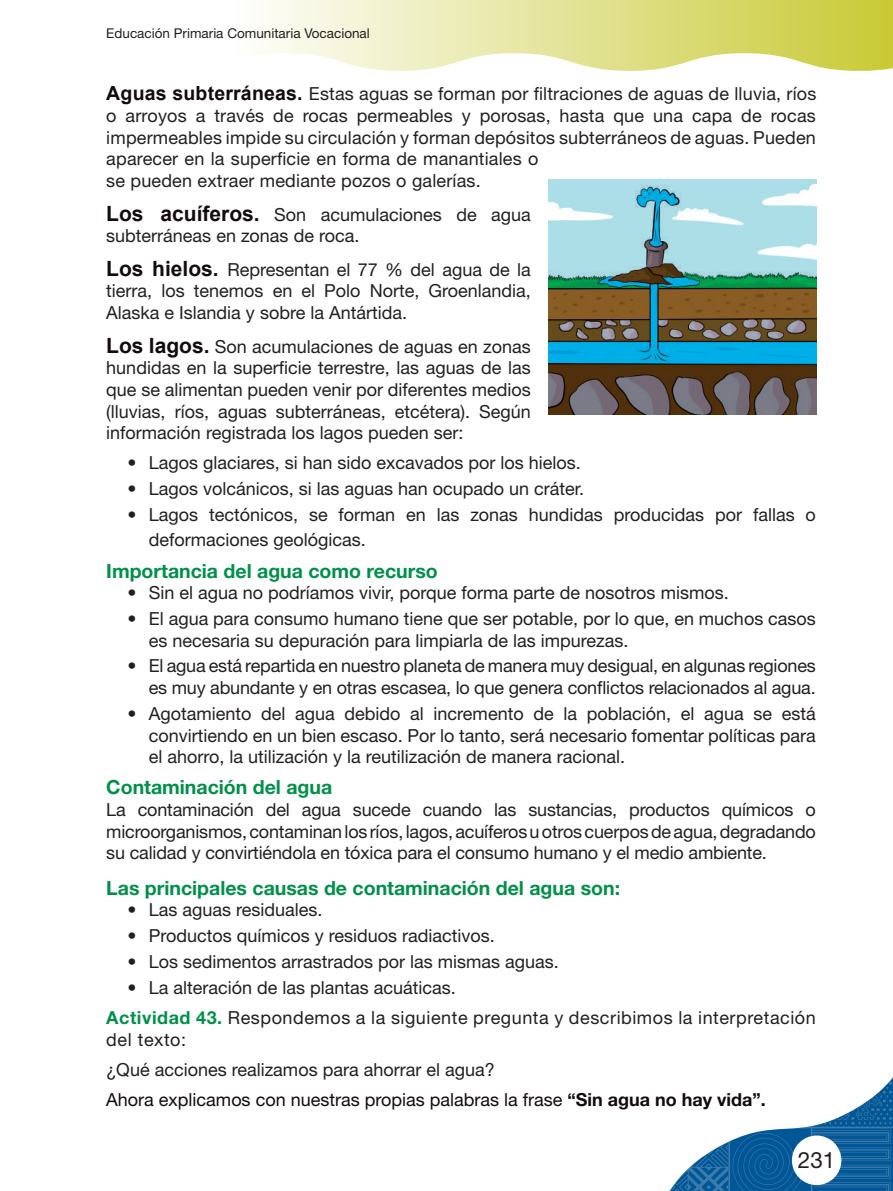
<style>
.page{position:relative;width:893px;height:1191px;background:#fff}
.page>*{position:absolute;margin:0;border:0;box-sizing:border-box;transform-origin:0 0}
.t1{font:22.5px "Helvetica Neue LT Std";color:#231f20}
.t2{font:700 19.5px "Helvetica Neue LT Std";color:#00904a}
.t3{font:18px/21.6px "Helvetica Neue LT Std";color:#231f20}
.t4{font:18px/30.3px "Helvetica Neue LT Std";letter-spacing:.03em;color:#231f20}
.t5{font:13.5px "Helvetica Neue LT Std";color:#231f20}
.s1{font-family:"Arial";font-weight:700;font-size:19.5px;color:#130b0f}
.s2{font-family:"Arial";font-weight:700;font-size:21px;color:#130b0f}
.s3{font-weight:700;color:#00904a}
.s4{color:#130b0f}
.s5{font-weight:700;color:#130b0f}
</style>
<div class="page">
<svg style="left:266px;top:0;width:627px;height:71px"></svg>
<svg style="left:669px;top:1077px;width:224px;height:114px"></svg>
<div style="left:792px;top:1135px;width:49px;height:50px;background:#fff;border-radius:50%"></div>
<img style="left:549px;top:179px;width:267px;height:236px">
<p class="t5" style="left:106px;top:25px;width:265px">Educación Primaria Comunitaria Vocacional</p>
<p class="t3" style="left:106px;top:83px;width:712px"><span class="s1">Aguas subterráneas.</span> Estas aguas se forman por filtraciones de aguas de lluvia, ríos o arroyos a través de rocas permeables y porosas, hasta que una capa de rocas impermeables impide su circulación y forman depósitos subterráneos de aguas. Pueden aparecer en la superficie en forma de manantiales o<br>se pueden extraer mediante pozos o galerías.</p>
<p class="t3" style="left:106px;top:203px;width:426px"><span class="s2">Los acuíferos.</span> Son acumulaciones de agua subterráneas en zonas de roca.</p>
<p class="t3" style="left:106px;top:258px;width:426px;text-align:justify"><span class="s2">Los hielos.</span> Representan el 77 % del agua de la tierra, los tenemos en el Polo Norte, Groenlandia, Alaska e Islandia y sobre la Antártida.</p>
<p class="t3" style="left:106px;top:335px;width:426px;text-align:justify"><span class="s2">Los lagos.</span> Son acumulaciones de aguas en zonas hundidas en la superficie terrestre, las aguas de las que se alimentan pueden venir por diferentes medios (lluvias, ríos, aguas subterráneas, etcétera). Según información registrada los lagos pueden ser:</p>
<p class="t3" style="left:128px;top:452px;width:455px">• Lagos glaciares, si han sido excavados por los hielos.</p>
<p class="t3" style="left:128px;top:478px;width:458px">• Lagos volcánicos, si las aguas han ocupado un cráter.</p>
<p class="t3" style="left:149px;top:502px;width:669px;line-height:25.2px;text-indent:-21px">• Lagos tectónicos, se forman en las zonas hundidas producidas por fallas o deformaciones geológicas.</p>
<p class="t2" style="left:106px;top:558px;width:333px">Importancia del agua como recurso</p>
<p class="t3" style="left:128px;top:581px;width:603px">• Sin el agua no podríamos vivir, porque forma parte de nosotros mismos.</p>
<p class="t3" style="left:149px;top:607px;width:668px;text-indent:-21px">• El agua para consumo humano tiene que ser potable, por lo que, en muchos casos es necesaria su depuración para limpiarla de las impurezas.</p>
<p class="t3" style="left:128px;top:655px;width:690px;text-align:right">• El agua está repartida en nuestro planeta de manera muy desigual, en algunas regiones es muy abundante y en otras escasea, lo que genera conflictos relacionados al agua.</p>
<p class="t3" style="left:149px;top:702px;width:669px;text-align:justify;text-indent:-21px">• Agotamiento del agua debido al incremento de la población, el agua se está convirtiendo en un bien escaso. Por lo tanto, será necesario fomentar políticas para el ahorro, la utilización y la reutilización de manera racional.</p>
<p class="t2" style="left:106px;top:775px;width:227px">Contaminación del agua</p>
<p class="t3" style="left:106px;top:798px;width:711px;text-align:justify">La contaminación del agua sucede cuando las sustancias, productos químicos o microorganismos, contaminan los ríos, lagos, acuíferos u otros cuerpos de agua, degradando su calidad y convirtiéndola en tóxica para el consumo humano y el medio ambiente.</p>
<p class="t2" style="left:106px;top:875px;width:515px">Las principales causas de contaminación del agua son:</p>
<p class="t3" style="left:128px;top:899px;width:196px">• Las aguas residuales.</p>
<p class="t3" style="left:128px;top:924px;width:369px">• Productos químicos y residuos radiactivos.</p>
<p class="t3" style="left:128px;top:950px;width:433px">• Los sedimentos arrastrados por las mismas aguas.</p>
<p class="t4" style="left:106px;top:972px;width:711px;text-indent:21px">• La alteración de las plantas acuáticas.<br><span class="s3">Actividad 43.</span> Respondemos a la siguiente pregunta y describimos la interpretación</p>
<p class="t3" style="left:106px;top:1024px;width:661px;line-height:30.2px">del texto:<br>¿Qué acciones realizamos para ahorrar el agua?<br><span class="s4">Ahora explicamos con nuestras propias palabras la frase</span> <span class="s5">“Sin agua no hay vida”.</span></p>
<p class="t1" style="left:798px;top:1146px;width:39px">231</p>
</div>
